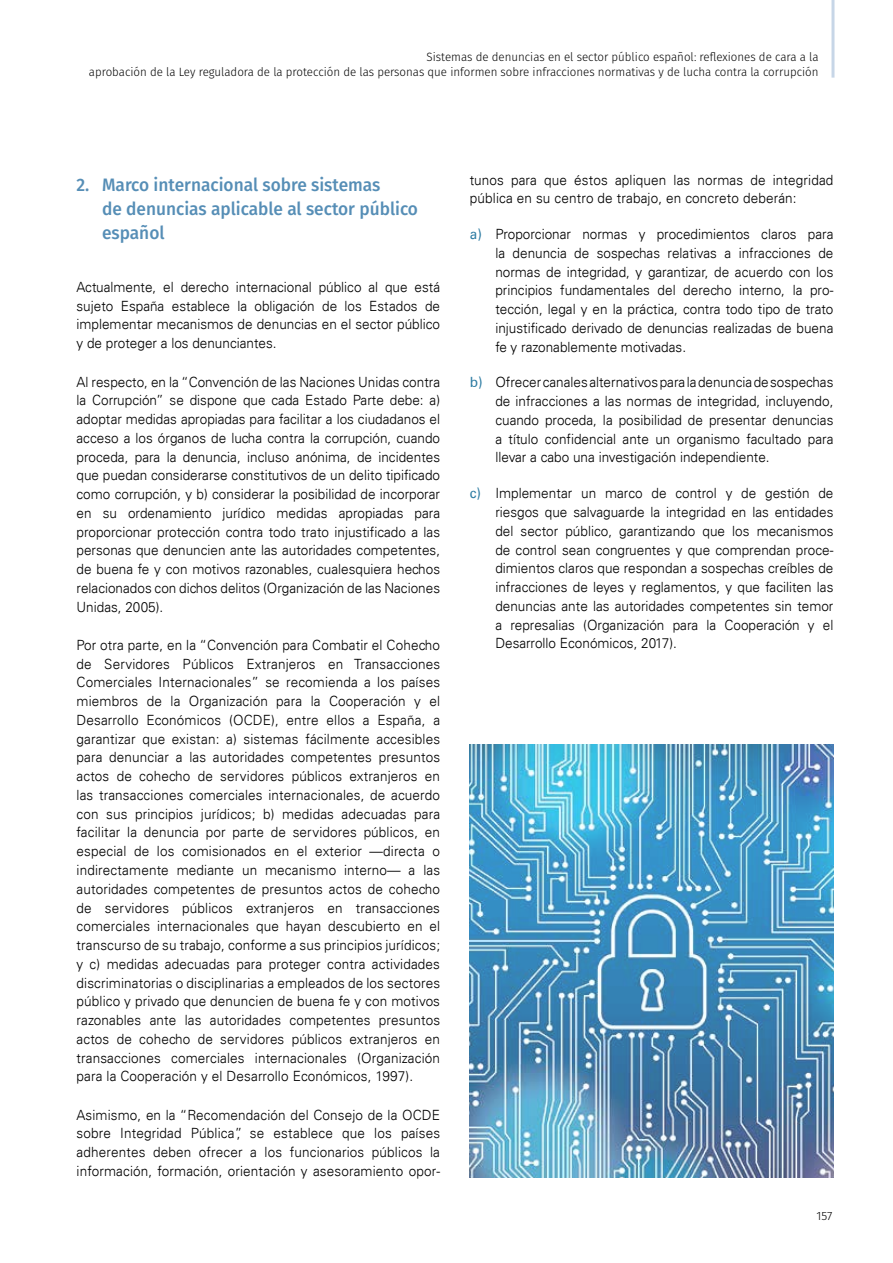
<style>
.page{position:relative;width:893px;height:1263px;background:#fff}
.page>*{position:absolute;margin:0;border:0;box-sizing:border-box;transform-origin:0 0}
.t1{font:500 18px/24px "Fira Sans";color:#568eb6;scale:.96 1}
.t2{font:300 14.1px/18.8px "Univers LT";color:#000;text-align:justify;scale:.96 1}
.t3{font:300 12px/15px "Fira Sans";color:#000;text-align:right;scale:.96 1}
.t4{font:300 12px "Fira Sans";color:#000}
.s1{font-weight:400;color:#2c7ba2}
</style>
<div class="page">
<hr style="left:831px;top:0;width:3px;height:78px;background:#c7d6e7">
<img style="left:470px;top:744px;width:363px;height:434px">
<p class="t3" style="left:89px;top:49px;width:762px">Sistemas de denuncias en el sector público español: reflexiones de cara a la<br>aprobación de la Ley reguladora de la protección de las personas que informen sobre infracciones normativas y de lucha contra la corrupción</p>
<p class="t1" style="left:102px;top:172px;width:331px;text-indent:-26px">2. Marco internacional sobre sistemas<br>de denuncias aplicable al sector público español</p>
<p class="t2" style="left:77px;top:278px;width:380px">Actualmente, el derecho internacional público al que está sujeto España establece la obligación de los Estados de implementar mecanismos de denuncias en el sector público y de proteger a los denunciantes.</p>
<p class="t2" style="left:77px;top:372px;width:380px">Al respecto, en la “Convención de las Naciones Unidas contra la Corrupción” se dispone que cada Estado Parte debe: a) adoptar medidas apropiadas para facilitar a los ciudadanos el acceso a los órganos de lucha contra la corrupción, cuando proceda, para la denuncia, incluso anónima, de incidentes que puedan considerarse constitutivos de un delito tipificado como corrupción, y b) considerar la posibilidad de incorporar en su ordenamiento jurídico medidas apropiadas para proporcionar protección contra todo trato injustificado a las personas que denuncien ante las autoridades competentes, de buena fe y con motivos razonables, cualesquiera hechos relacionados con dichos delitos (Organización de las Naciones Unidas, 2005).</p>
<p class="t2" style="left:77px;top:635px;width:380px">Por otra parte, en la “Convención para Combatir el Cohecho de Servidores Públicos Extranjeros en Transacciones Comerciales Internacionales” se recomienda a los países miembros de la Organización para la Cooperación y el Desarrollo Económicos (OCDE), entre ellos a España, a garantizar que existan: a) sistemas fácilmente accesibles para denunciar a las autoridades competentes presuntos actos de cohecho de servidores públicos extranjeros en las transacciones comerciales internacionales, de acuerdo con sus principios jurídicos; b) medidas adecuadas para facilitar la denuncia por parte de servidores públicos, en especial de los comisionados en el exterior —directa o indirectamente mediante un mecanismo interno— a las autoridades competentes de presuntos actos de cohecho de servidores públicos extranjeros en transacciones comerciales internacionales que hayan descubierto en el transcurso de su trabajo, conforme a sus principios jurídicos; y c) medidas adecuadas para proteger contra actividades discriminatorias o disciplinarias a empleados de los sectores público y privado que denuncien de buena fe y con motivos razonables ante las autoridades competentes presuntos actos de cohecho de servidores públicos extranjeros en transacciones comerciales internacionales (Organización para la Cooperación y el Desarrollo Económicos, 1997).</p>
<p class="t2" style="left:77px;top:1105px;width:380px">Asimismo, en la “Recomendación del Consejo de la OCDE sobre Integridad Pública”, se establece que los países adherentes deben ofrecer a los funcionarios públicos la información, formación, orientación y asesoramiento opor-</p>
<p class="t2" style="left:470px;top:170px;width:380px">tunos para que éstos apliquen las normas de integridad pública en su centro de trabajo, en concreto deberán:</p>
<p class="t2" style="left:495px;top:225px;width:354px;text-indent:-26px"><span class="s1">a)</span> Proporcionar normas y procedimientos claros para la denuncia de sospechas relativas a infracciones de normas de integridad, y garantizar, de acuerdo con los principios fundamentales del derecho interno, la pro&shy;tección, legal y en la práctica, contra todo tipo de trato injustificado derivado de denuncias realizadas de buena fe y razonablemente motivadas.</p>
<p class="t2" style="left:495px;top:373px;width:354px;text-indent:-26px"><span class="s1">b)</span> Ofrecer canales alternativos para la denuncia de sospechas de infracciones a las normas de integridad, incluyendo, cuando proceda, la posibilidad de presentar denuncias a título confidencial ante un organismo facultado para llevar a cabo una investigación independiente.</p>
<p class="t2" style="left:495px;top:484px;width:354px;text-indent:-26px"><span class="s1">c)</span> Implementar un marco de control y de gestión de riesgos que salvaguarde la integridad en las entidades del sector público, garantizando que los mecanismos de control sean congruentes y que comprendan proce&shy;dimientos claros que respondan a sospechas creíbles de infracciones de leyes y reglamentos, y que faciliten las denuncias ante las autoridades competentes sin temor a represalias (Organización para la Cooperación y el Desarrollo Económicos, 2017).</p>
<p class="t4" style="left:817px;top:1207px;width:17px">157</p>
</div>
